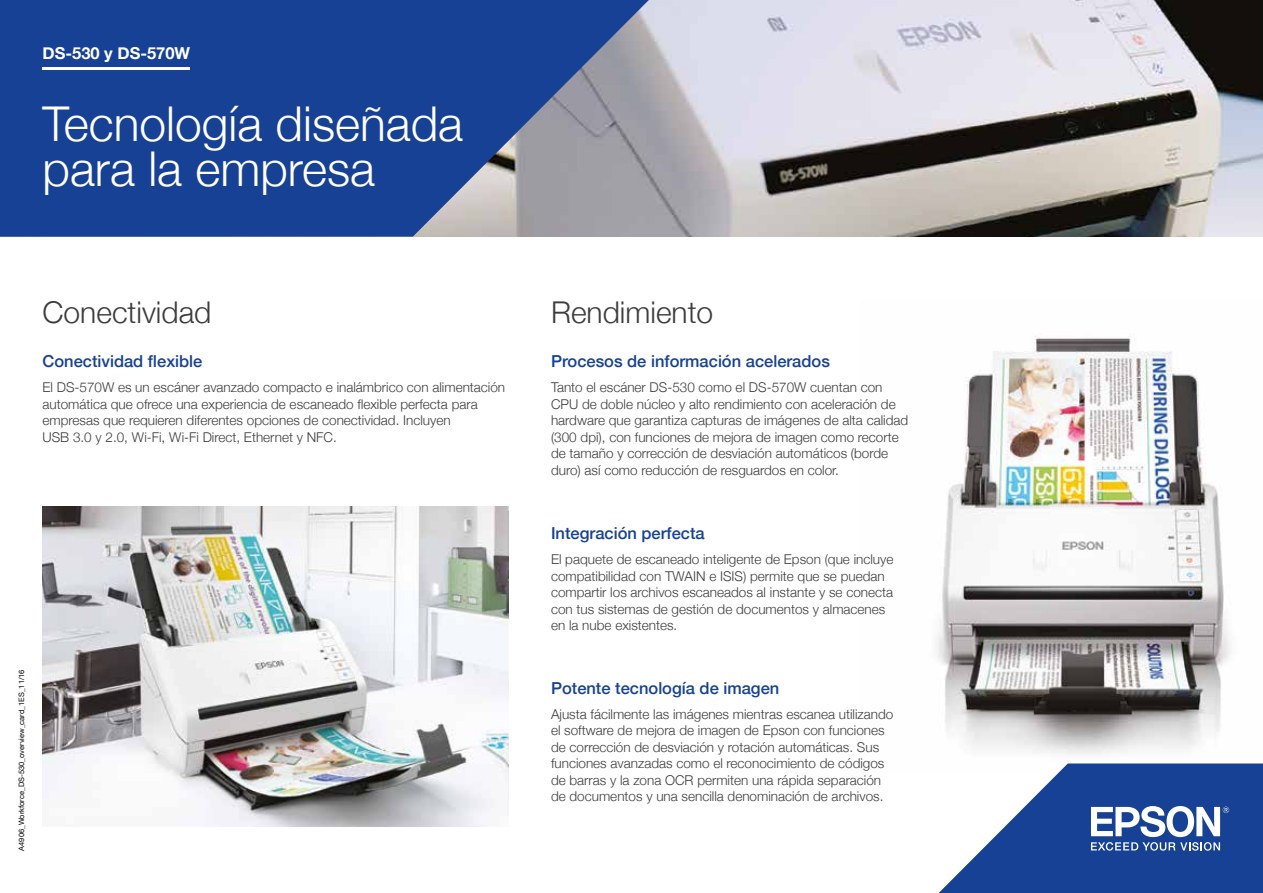
<style>
.page{position:relative;width:1263px;height:893px;background:#fff}
.page>*{position:absolute;margin:0;border:0;box-sizing:border-box;transform-origin:0 0}
.t1{font:300 48px/45px "Helvetica Neue";color:#fff}
.t2{font:300 30px "Helvetica Neue";color:#3c3c3b}
.t3{font:500 16.5px "Helvetica Neue";color:#164194}
.t4{font:700 16.5px "Helvetica Neue";color:#fff}
.t5{font:300 13.5px/16.5px "Helvetica Neue";color:#3c3c3b}
.t6{font:7.5px "Helvetica Neue";color:#000}
</style>
<div class="page">
<img style="left:937px;top:334px;width:294px;height:420px">
<img style="left:662px;top:0;width:601px;height:237px">
<svg style="left:938px;top:763px;width:325px;height:130px"></svg>
<svg style="left:0;top:0;width:662px;height:237px;background:#325498"></svg>
<img style="left:43px;top:506px;width:465px;height:320px">
<hr style="left:43px;top:67px;width:147px;height:2px;background:#fff">
<p class="t4" style="left:43px;top:40px;width:149px">DS-530 y DS-570W</p>
<h1 class="t1" style="left:43px;top:98px;width:422px">Tecnología diseñada para la empresa</h1>
<h2 class="t2" style="left:43px;top:288px;width:170px">Conectividad</h2>
<h2 class="t2" style="left:551px;top:288px;width:164px">Rendimiento</h2>
<p class="t3" style="left:43px;top:348px;width:161px">Conectividad flexible</p>
<p class="t5" style="left:43px;top:378px;width:464px">El DS-570W es un escáner avanzado compacto e inalámbrico con alimentación automática que ofrece una experiencia de escaneado flexible perfecta para empresas que requieren diferentes opciones de conectividad. Incluyen<br>USB 3.0 y 2.0, Wi-Fi, Wi-Fi Direct, Ethernet y NFC.</p>
<p class="t3" style="left:551px;top:348px;width:280px">Procesos de información acelerados</p>
<p class="t5" style="left:551px;top:378px;width:359px">Tanto el escáner DS-530 como el DS-570W cuentan con CPU de doble núcleo y alto rendimiento con aceleración de hardware que garantiza capturas de imágenes de alta calidad (300 dpi), con funciones de mejora de imagen como recorte de tamaño y corrección de desviación automáticos (borde duro) así como reducción de resguardos en color.</p>
<p class="t6" style="left:16px;top:851px;width:183px;rotate:-90deg">A4906_Workforce_DS-530_overview_card_1ES_11/16</p>
<p class="t3" style="left:551px;top:520px;width:155px">Integración perfecta</p>
<p class="t5" style="left:551px;top:550px;width:344px">El paquete de escaneado inteligente de Epson (que incluye compatibilidad con TWAIN e ISIS) permite que se puedan compartir los archivos escaneados al instante y se conecta con tus sistemas de gestión de documentos y almacenes en la nube existentes.</p>
<p class="t3" style="left:551px;top:675px;width:230px">Potente tecnología de imagen</p>
<p class="t5" style="left:551px;top:705px;width:344px">Ajusta fácilmente las imágenes mientras escanea utilizando el software de mejora de imagen de Epson con funciones de corrección de desviación y rotación automáticas. Sus funciones avanzadas como el reconocimiento de códigos de barras y la zona OCR permiten una rápida separación de documentos y una sencilla denominación de archivos.</p>
</div>
